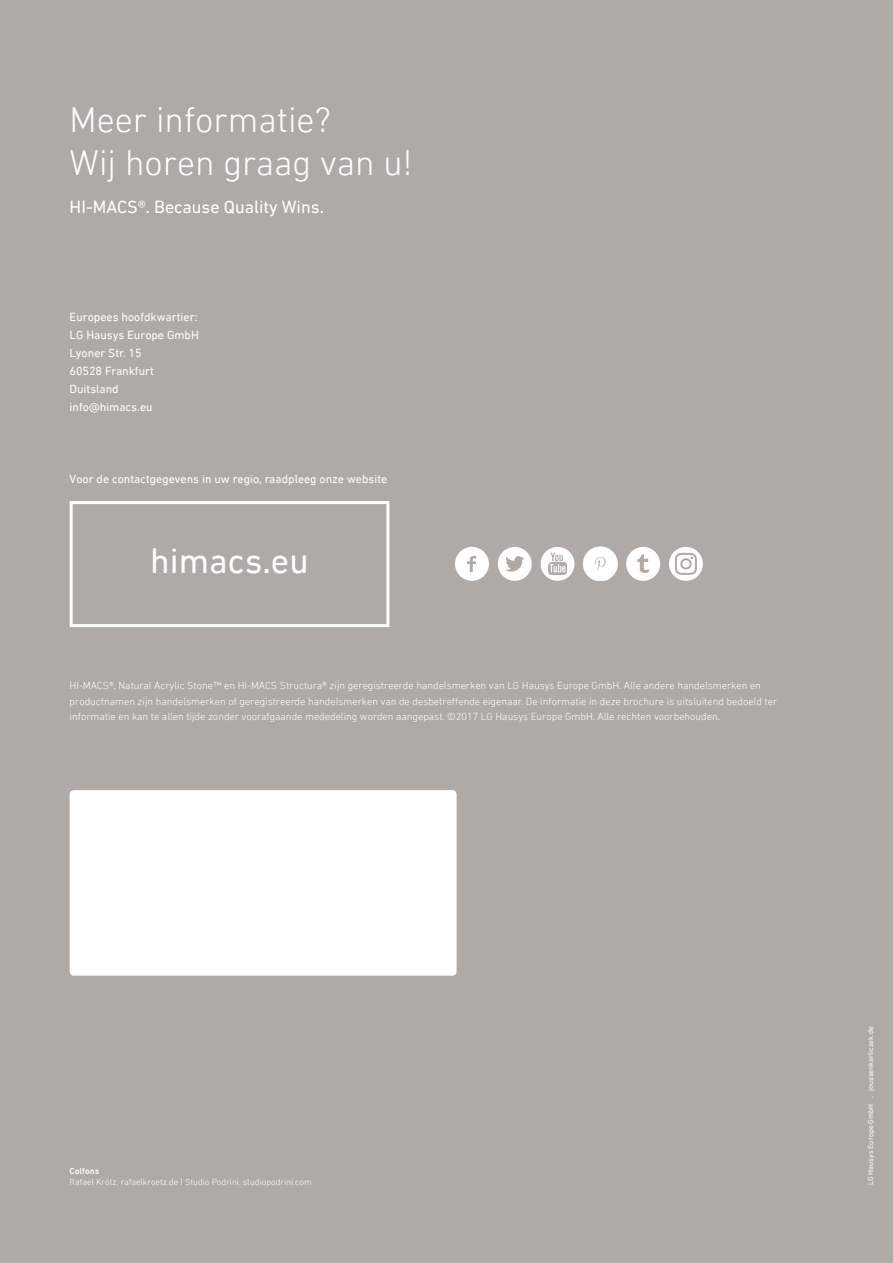
<style>
.page{position:relative;width:893px;height:1263px;background:#afaaa6}
.page>*{position:absolute;margin:0;border:0;box-sizing:border-box;transform-origin:0 0}
.t1{font:300 36px/43.2px "DIN Next LT Pro";color:#fff}
.t2{font:36px "DIN Next LT Pro";color:#fff}
.t3{font:18px "DIN Next LT Pro";color:#fff}
.t4{font:12px/18px "DIN Next LT Pro";color:#fff}
.t5{font:300 10.5px/15.8px "DIN Next LT Pro";color:#fff}
.t6{font:300 9px "DIN Next LT Pro";color:#fff}
.t7{font:500 9px "DIN Next LT Pro";color:#fff}
.t8{font:7.5px "DIN Next LT Pro";letter-spacing:.005em;color:#fff}
</style>
<div class="page">
<div style="left:70px;top:790px;width:387px;height:186px;background:#fff;border-radius:4px"></div>
<div style="left:70px;top:501px;width:319px;height:126px;border:3px solid #fff"></div>
<svg style="left:498px;top:547px;width:34px;height:34px"></svg>
<svg style="left:583px;top:547px;width:34px;height:34px"></svg>
<svg style="left:626px;top:547px;width:34px;height:34px"></svg>
<svg style="left:541px;top:547px;width:33px;height:34px"></svg>
<svg style="left:455px;top:547px;width:34px;height:34px"></svg>
<svg style="left:669px;top:547px;width:34px;height:34px"></svg>
<h1 class="t1" style="left:70px;top:98px;width:344px">Meer informatie?<br>Wij horen graag van u!</h1>
<h2 class="t3" style="left:70px;top:197px;width:256px">HI-MACS®. Because Quality Wins.</h2>
<p class="t4" style="left:70px;top:308px;width:131px">Europees hoofdkwartier:<br>LG Hausys Europe GmbH<br>Lyoner Str. 15<br>60528 Frankfurt<br>Duitsland info@himacs.eu</p>
<p class="t4" style="left:70px;top:470px;width:319px">Voor de contactgegevens in uw regio, raadpleeg onze website</p>
<h1 class="t2" style="left:150px;top:540px;width:160px">himacs.eu</h1>
<p class="t5" style="left:70px;top:677px;width:709px">HI-MACS®, Natural Acrylic Stone™ en HI-MACS Structura® zijn geregistreerde handelsmerken van LG Hausys Europe GmbH. Alle andere handelsmerken en productnamen zijn handelsmerken of geregistreerde handelsmerken van de desbetreffende eigenaar. De informatie in deze brochure is uitsluitend bedoeld ter informatie en kan te allen tijde zonder voorafgaande mededeling worden aangepast. ©2017 LG Hausys Europe GmbH. Alle rechten voorbehouden.</p>
<p class="t7" style="left:70px;top:1166px;width:31px">Colfons</p>
<p class="t6" style="left:70px;top:1177px;width:244px">Rafael Krötz, rafaelkroetz.de | Studio Podrini, studiopodrini.com</p>
<p class="t8" style="left:866px;top:1185px;width:161px;rotate:-90deg">LG Hausys Europe GmbH . joussenkarliczek.de</p>
</div>
